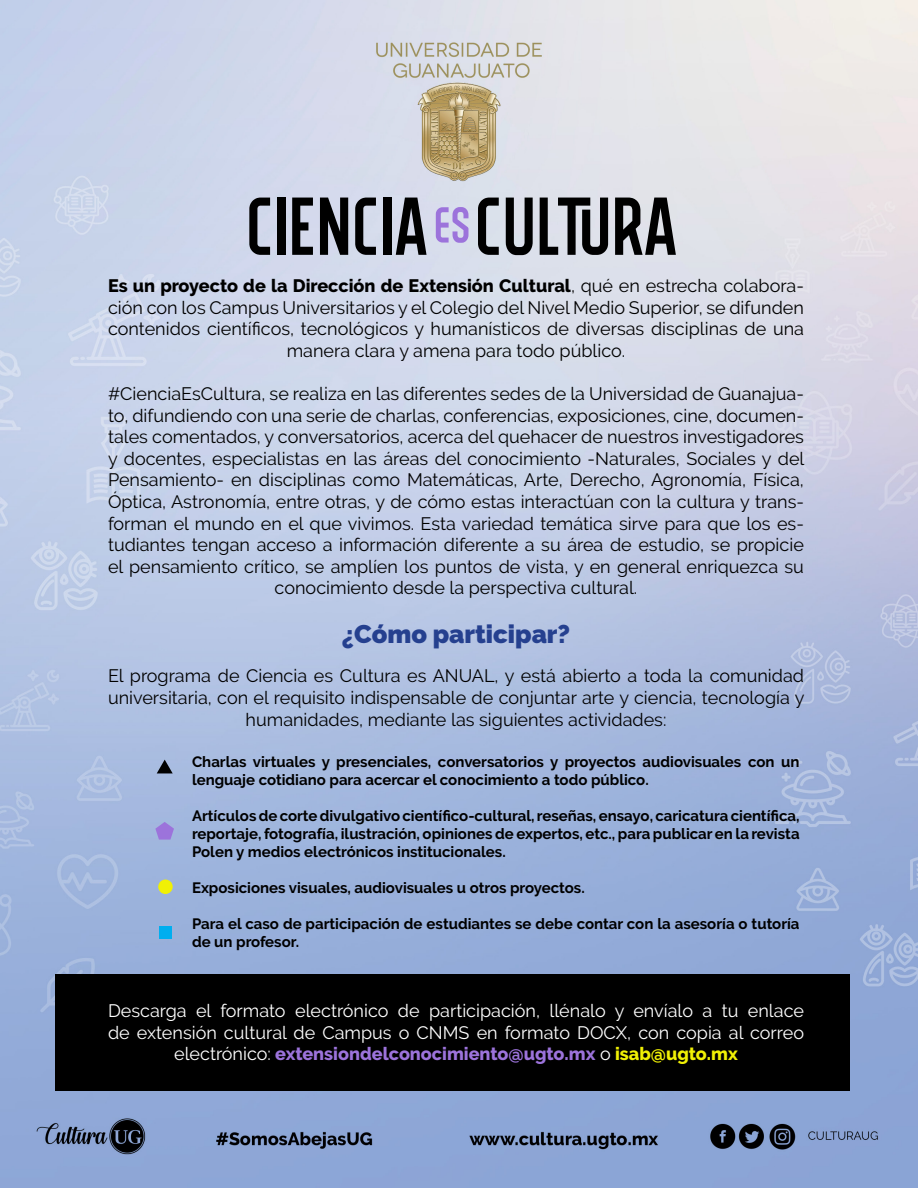
<style>
.page{position:relative;width:918px;height:1188px;background:#fff}
.page>*{position:absolute;margin:0;border:0;box-sizing:border-box;transform-origin:0 0}
.t1{font:900 25.5px "Raleway";color:#25408f}
.t2{font:18px/21.6px "Raleway";color:#000;text-align:center}
.t3{font:18px/21.6px "Raleway";color:#fff;text-align:center}
.t4{font:700 15px/18px "Raleway";color:#000}
.s1{font-weight:800}
.s2{font-weight:800;color:#9c73db}
.s3{font-weight:800;color:#f0f005}
</style>
<div class="page">
<img style="left:0;top:0;width:918px;height:1188px">
<svg style="left:249px;top:198px;width:21px;height:57px"></svg>
<div style="left:277px;top:198px;width:8px;height:57px;background:#000"></div>
<svg style="left:292px;top:198px;width:21px;height:57px"></svg>
<svg style="left:320px;top:198px;width:28px;height:57px;background:#36383d"></svg>
<svg style="left:355px;top:198px;width:21px;height:57px"></svg>
<div style="left:383px;top:198px;width:8px;height:57px;background:#000"></div>
<svg style="left:396px;top:198px;width:31px;height:57px;background:#61636a"></svg>
<svg style="left:478px;top:198px;width:21px;height:57px"></svg>
<svg style="left:506px;top:198px;width:27px;height:57px;background:#545559"></svg>
<svg style="left:540px;top:198px;width:68px;height:57px;background:#6a6b70"></svg>
<svg style="left:615px;top:198px;width:61px;height:57px;background:#5e5f62"></svg>
<svg style="left:436px;top:207px;width:32px;height:36px"></svg>
<div style="left:55px;top:974px;width:795px;height:117px;background:#000"></div>
<svg style="left:157px;top:760px;width:16px;height:13px"></svg>
<svg style="left:155px;top:822px;width:19px;height:18px"></svg>
<div style="left:158px;top:880px;width:15px;height:14px;background:#f0f005;border-radius:50%"></div>
<div style="left:159px;top:926px;width:12px;height:13px;background:#00aeef"></div>
<p class="t2" style="left:108px;top:275px;width:698px"><span class="s1">Es un proyecto de la Dirección de Extensión Cultural</span>, qué en estrecha colabora&shy;ción con los Campus Universitarios y el Colegio del Nivel Medio Superior, se difunden contenidos científicos, tecnológicos y humanísticos de diversas disciplinas de una manera clara y amena para todo público.</p>
<p class="t2" style="left:108px;top:383px;width:698px">#CienciaEsCultura, se realiza en las diferentes sedes de la Universidad de Guanajua&shy;to, difundiendo con una serie de charlas, conferencias, exposiciones, cine, documen&shy;tales comentados, y conversatorios, acerca del quehacer de nuestros investigadores y docentes, especialistas en las áreas del conocimiento -Naturales, Sociales y del Pensamiento- en disciplinas como Matemáticas, Arte, Derecho, Agronomía, Física, Óptica, Astronomía, entre otras, y de cómo estas interactúan con la cultura y trans&shy;forman el mundo en el que vivimos. Esta variedad temática sirve para que los es&shy;tudiantes tengan acceso a información diferente a su área de estudio, se propicie el pensamiento crítico, se amplíen los puntos de vista, y en general enriquezca su conocimiento desde la perspectiva cultural.</p>
<p class="t1" style="left:342px;top:620px;width:230px">¿Cómo participar?</p>
<p class="t2" style="left:108px;top:665px;width:698px">El programa de Ciencia es Cultura es ANUAL, y está abierto a toda la comunidad universitaria, con el requisito indispensable de conjuntar arte y ciencia, tecnología y humanidades, mediante las siguientes actividades:</p>
<p class="t4" style="left:192px;top:752px;width:609px">Charlas virtuales y presenciales, conversatorios y proyectos audiovisuales con un lenguaje cotidiano para acercar el conocimiento a todo público.</p>
<p class="t4" style="left:192px;top:806px;width:609px;text-align:justify">Artículos de corte divulgativo científico-cultural, reseñas, ensayo, caricatura científica, reportaje, fotografía, ilustración, opiniones de expertos, etc., para publicar en la revista Polen y medios electrónicos institucionales.</p>
<p class="t4" style="left:192px;top:878px;width:394px">Exposiciones visuales, audiovisuales u otros proyectos.</p>
<p class="t4" style="left:192px;top:914px;width:609px">Para el caso de participación de estudiantes se debe contar con la asesoría o tutoría de un profesor.</p>
<p class="t3" style="left:108px;top:1000px;width:698px">Descarga el formato electrónico de participación, llénalo y envíalo a tu enlace de extensión cultural de Campus o CNMS en formato DOCX, con copia al correo electrónico: <span class="s2">extensiondelconocimiento@ugto.mx</span> o <span class="s3">isab@ugto.mx</span></p>
</div>
